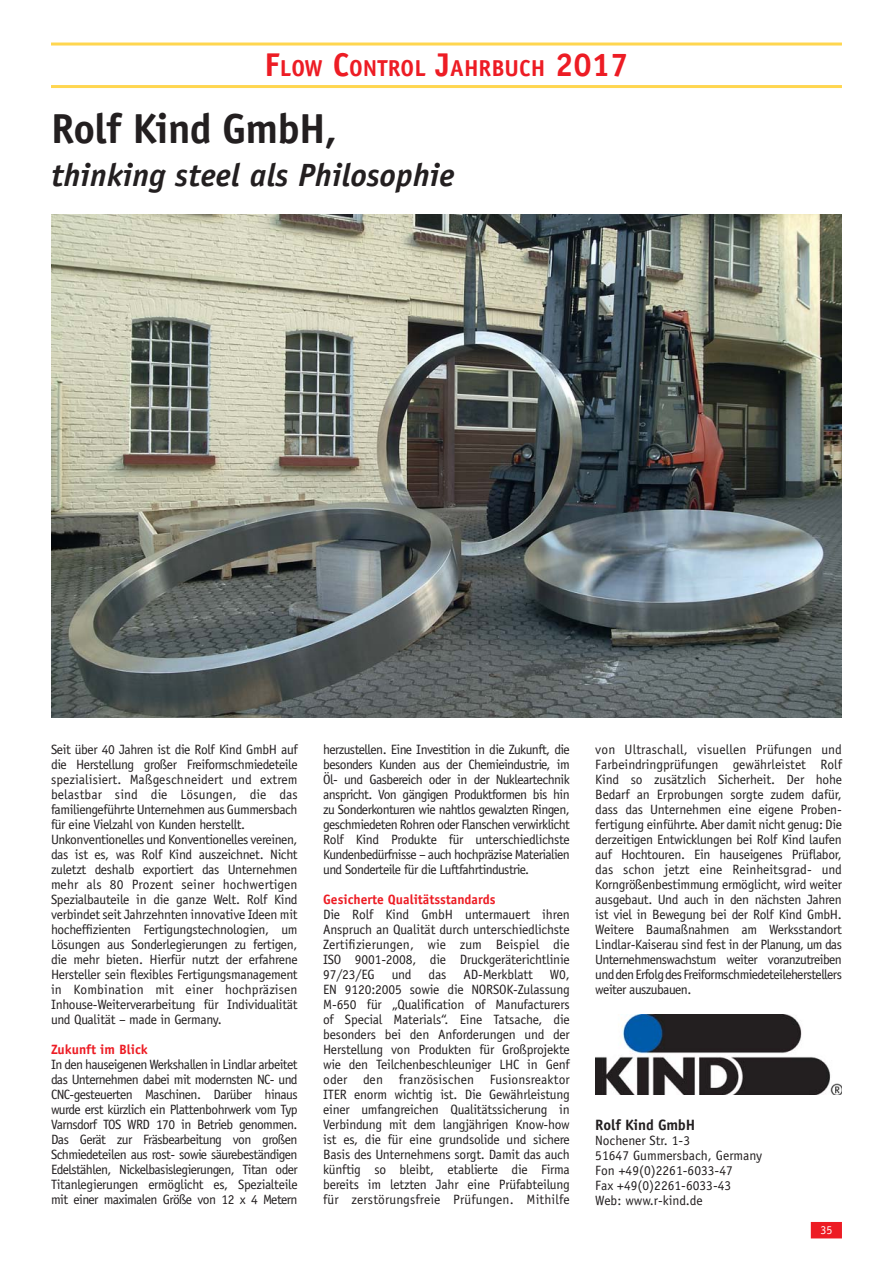
<style>
.page{position:relative;width:893px;height:1263px;background:#fff}
.page>*{position:absolute;margin:0;border:0;box-sizing:border-box;transform-origin:0 0}
.t1{font:700 42px "Officina Sans Std";letter-spacing:-.02em;color:#231f20}
.t2{font:italic 700 32.25px "Officina Sans";letter-spacing:.005em;color:#231f20}
.t3{font:700 23.1px "Officina Sans Std";color:#ed1c24}
.t4{font:700 15px "Officina Sans Std";letter-spacing:-.01em;color:#231f20}
.t5{font:13.5px/15px "Officina Sans Std";letter-spacing:-.02em;color:#231f20;text-align:justify}
.t6{font:13.5px/15px "Officina Sans Std";color:#231f20}
.t7{font:700 13.5px "Officina Sans Std";color:#ed1c24}
.t8{font:12px "Officina Sans Std";color:#fff}
.s1{font-size:33px}
</style>
<div class="page">
<hr style="left:51px;top:43px;width:791px;height:3px;background:#ffd64f">
<hr style="left:51px;top:85px;width:791px;height:3px;background:#ffd64f">
<div style="left:811px;top:1222px;width:31px;height:16px;background:#ed1c24"></div>
<img style="left:51px;top:214px;width:791px;height:504px">
<img style="left:595px;top:1014px;width:247px;height:81px">
<h3 class="t3" style="left:264px;top:60px;width:365px"><span class="s1">F</span>LOW <span class="s1">C</span>ONTROL <span class="s1">J</span>AHRBUCH <span class="s1">2017</span></h3>
<h1 class="t1" style="left:51px;top:113px;width:288px">Rolf Kind GmbH,</h1>
<h2 class="t2" style="left:51px;top:163px;width:405px">thinking steel als Philosophie</h2>
<p class="t5" style="left:51px;top:743px;width:248px;text-align:left">Seit über 40 Jahren ist die Rolf Kind GmbH auf die Herstellung großer Freiformschmiedeteile spezialisiert. Maßgeschneidert und extrem belastbar sind die Lösungen, die das familiengeführte Unternehmen aus Gummersbach für eine Vielzahl von Kunden herstellt.<br>Unkonventionelles und Konventionelles vereinen, das ist es, was Rolf Kind auszeichnet. Nicht zuletzt deshalb exportiert das Unternehmen mehr als 80 Prozent seiner hochwertigen Spezialbauteile in die ganze Welt. Rolf Kind verbindet seit Jahrzehnten innovative Ideen mit hocheffizienten Fertigungstechnologien, um Lösungen aus Sonderlegierungen zu fertigen, die mehr bieten. Hierfür nutzt der erfahrene Hersteller sein flexibles Fertigungsmanagement in Kombination mit einer hochpräzisen Inhouse-Weiterverarbeitung für Individualität und Qualität – made in Germany.</p>
<p class="t7" style="left:51px;top:1044px;width:98px">Zukunft im Blick</p>
<p class="t5" style="left:51px;top:1058px;width:248px">In den hauseigenen Werkshallen in Lindlar arbeitet das Unternehmen dabei mit modernsten NC- und CNC-gesteuerten Maschinen. Darüber hinaus wurde erst kürzlich ein Plattenbohrwerk vom Typ Varnsdorf TOS WRD 170 in Betrieb genommen.<br>Das Gerät zur Fräsbearbeitung von großen Schmiedeteilen aus rost- sowie säurebeständigen Edelstählen, Nickelbasislegierungen, Titan oder Titanlegierungen ermöglicht es, Spezialteile mit einer maximalen Größe von 12 x 4 Metern</p>
<p class="t5" style="left:323px;top:743px;width:248px">herzustellen. Eine Investition in die Zukunft, die besonders Kunden aus der Chemieindustrie, im Öl- und Gasbereich oder in der Nukleartechnik anspricht. Von gängigen Produktformen bis hin zu Sonderkonturen wie nahtlos gewalzten Ringen, geschmiedeten Rohren oder Flanschen verwirklicht Rolf Kind Produkte für unterschiedlichste Kundenbedürfnisse – auch hochpräzise Materialien und Sonderteile für die Luftfahrtindustrie.</p>
<p class="t7" style="left:323px;top:894px;width:174px">Gesicherte Qualitätsstandards</p>
<p class="t5" style="left:323px;top:908px;width:248px">Die Rolf Kind GmbH untermauert ihren Anspruch an Qualität durch unterschiedlichste Zertifizierungen, wie zum Beispiel die ISO 9001-2008, die Druckgeräterichtlinie 97/23/EG</p>
<p class="t5" style="left:392px;top:968px;width:21px">und</p>
<p class="t5" style="left:429px;top:968px;width:19px">das</p>
<p class="t5" style="left:463px;top:968px;width:71px">AD-Merkblatt</p>
<p class="t5" style="left:323px;top:968px;width:248px;text-indent:227px">W0, EN 9120:2005 sowie die NORSOK-Zulassung M-650 für „Qualification of Manufacturers of Special Materials“. Eine Tatsache, die besonders bei den Anforderungen und der Herstellung von Produkten für Großprojekte wie den Teilchenbeschleuniger LHC in Genf oder den französischen Fusionsreaktor ITER enorm wichtig ist. Die Gewährleistung einer umfangreichen Qualitätssicherung in Verbindung mit dem langjährigen Know-how ist es, die für eine grundsolide und sichere Basis des Unternehmens sorgt. Damit das auch künftig so bleibt, etablierte die Firma bereits im letzten Jahr eine Prüfabteilung für zerstörungsfreie Prüfungen. Mithilfe</p>
<p class="t5" style="left:595px;top:743px;width:248px">von Ultraschall, visuellen Prüfungen und Farbeindringprüfungen gewährleistet Rolf Kind so zusätzlich Sicherheit. Der hohe Bedarf an Erprobungen sorgte zudem dafür, dass das Unternehmen eine eigene Proben&shy;fertigung einführte. Aber damit nicht genug: Die derzeitigen Entwicklungen bei Rolf Kind laufen auf Hochtouren. Ein hauseigenes Prüflabor, das schon jetzt eine Reinheitsgrad- und Korngrößenbestimmung ermöglicht, wird weiter ausgebaut. Und auch in den nächsten Jahren ist viel in Bewegung bei der Rolf Kind GmbH.<br>Weitere Baumaßnahmen am Werksstandort Lindlar-Kaiserau sind fest in der Planung, um das Unternehmenswachstum weiter voranzutreiben und den Erfolg des Freiformschmiedeteileherstellers weiter auszubauen.</p>
<p class="t4" style="left:595px;top:1119px;width:102px">Rolf Kind GmbH</p>
<p class="t6" style="left:595px;top:1134px;width:168px">Nochener Str. 1-3<br>51647 Gummersbach, Germany<br>Fon +49(0)2261-6033-47<br>Fax +49(0)2261-6033-43<br>Web: www.r-kind.de</p>
<p class="t8" style="left:820px;top:1226px;width:13px">35</p>
</div>
